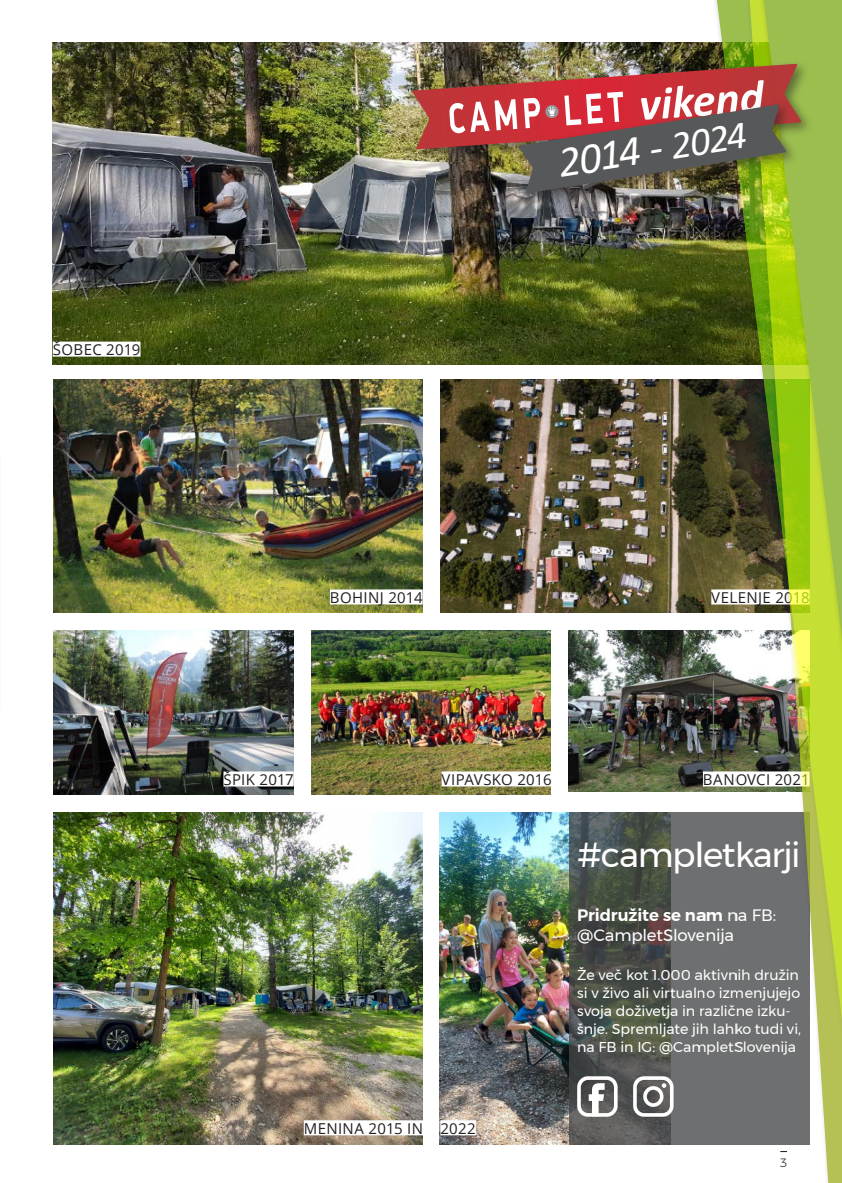
<style>
.page{position:relative;width:842px;height:1183px;background:#fff}
.page>*{position:absolute;margin:0;border:0;box-sizing:border-box;transform-origin:0 0}
.t1{font:italic 43.5px "Calibri";color:#fff}
.t2{font:34.5px "Montserrat";letter-spacing:-.04em;color:#fff}
.t3{font:16.5px/19.8px "Montserrat";letter-spacing:-.01em;color:#fff}
.t4{font:15px "Open Sans";letter-spacing:.02em;color:#231f20}
.t5{font:14.25px/18px "Montserrat";letter-spacing:-.005em;color:#fff}
.t6{font:300 12px "Montserrat";color:#231f20}
.s1{font-size:39.45px}
.s2{font-weight:600}
</style>
<div class="page">
<img style="left:569px;top:630px;width:130px;height:160px">
<img style="left:53px;top:43px;width:646px;height:322px">
<img style="left:440px;top:379px;width:259px;height:233px">
<img style="left:53px;top:379px;width:370px;height:233px">
<img style="left:53px;top:812px;width:370px;height:332px">
<div style="left:330px;top:589px;width:93px;height:15px;background:#fff"></div>
<img style="left:311px;top:630px;width:240px;height:164px">
<div style="left:442px;top:771px;width:110px;height:15px;background:#fff"></div>
<img style="left:53px;top:630px;width:241px;height:164px">
<div style="left:223px;top:771px;width:71px;height:15px;background:#fff"></div>
<img style="left:440px;top:812px;width:129px;height:332px">
<div style="left:53px;top:341px;width:87px;height:15px;background:#fff"></div>
<div style="left:304px;top:1119px;width:119px;height:15px;background:#fff"></div>
<div style="left:440px;top:1119px;width:36px;height:15px;background:#fff"></div>
<svg style="left:569px;top:812px;width:130px;height:332px;background:#545853"></svg>
<svg style="left:633px;top:1075px;width:40px;height:41px"></svg>
<svg style="left:577px;top:1075px;width:41px;height:41px"></svg>
<div style="left:699px;top:0;width:143px;height:1168px;background:#231f20;opacity:.5"></div>
<img style="left:703px;top:0;width:33px;height:1156px">
<div style="left:736px;top:0;width:106px;height:1182px;background:#231f20;opacity:.5"></div>
<img style="left:740px;top:0;width:102px;height:1182px">
<div style="left:746px;top:0;width:96px;height:1168px;background:#231f20;opacity:.5"></div>
<svg style="left:764px;top:0;width:78px;height:638px;background:#9abc39"></svg>
<div style="left:409px;top:60px;width:405px;height:103px;background:#231f20;opacity:.5"></div>
<div style="left:515px;top:101px;width:284px;height:106px;background:#231f20;opacity:.5"></div>
<img style="left:412px;top:64px;width:389px;height:129px">
<p class="t4" style="left:53px;top:339px;width:89px">ŠOBEC 2019</p>
<h1 class="t1" style="left:554px;top:133px;width:191px;rotate:-9deg">2014 - <span class="s1">2024</span></h1>
<p class="t4" style="left:330px;top:587px;width:94px">BOHINJ 2014</p>
<p class="t4" style="left:711px;top:587px;width:100px">VELENJE 2018</p>
<p class="t4" style="left:223px;top:769px;width:72px">ŠPIK 2017</p>
<p class="t4" style="left:442px;top:769px;width:112px">VIPAVSKO 2016</p>
<p class="t4" style="left:703px;top:769px;width:108px">BANOVCI 2021</p>
<h2 class="t2" style="left:577px;top:828px;width:225px">#campletkarji</h2>
<p class="t3" style="left:577px;top:904px;width:200px"><span class="s2">Pridružite se nam</span> na FB: @CampletSlovenija</p>
<p class="t5" style="left:577px;top:965px;width:225px">Že več kot 1.000 aktivnih družin si v živo ali virtualno izmenjujejo svoja doživetja in različne izku&shy;šnje. Spremljate jih lahko tudi vi, na FB in IG: @CampletSlovenija</p>
<p class="t4" style="left:304px;top:1117px;width:174px">MENINA 2015 IN 2022</p>
<p class="t6" style="left:780px;top:1153px;width:8px">3</p>
</div>
